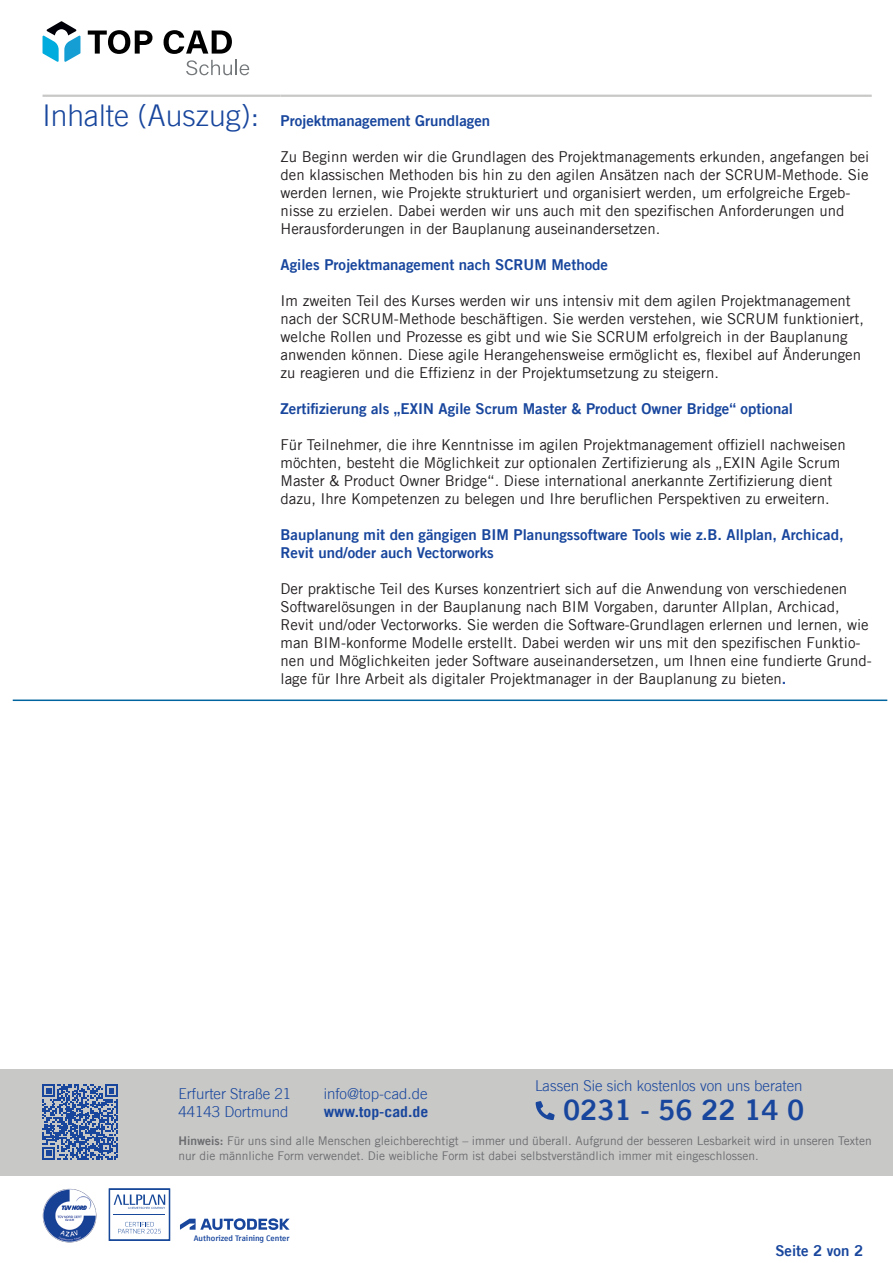
<style>
.page{position:relative;width:893px;height:1263px;background:#fff}
.page>*{position:absolute;margin:0;border:0;box-sizing:border-box;transform-origin:0 0}
.t1{font:300 30px "Trade Gothic LT";color:#18469d}
.t2{font:28.05px "Trade Gothic LT Bold Two";color:#18469d}
.t3{font:15px/18px "Trade Gothic LT";color:#231f20}
.t4{font:15px/18px "Trade Gothic LT Bold Two";color:#18469d}
.t5{font:300 15px/18px "Trade Gothic LT";color:#18469d}
.t6{font:12px/15px "Trade Gothic LT";color:#6c6d70}
.t7{font:700 7.8px "Artifakt Element";color:#18469d}
.s1{font-family:"Trade Gothic LT Bold Two";color:#18469d}
.s2{font-weight:700}
.s3{font-family:"Trade Gothic LT Bold Two"}
</style>
<div class="page">
<hr style="left:43px;top:95px;width:238px;height:2px;background:#c8c8c7">
<hr style="left:281px;top:95px;width:591px;height:2px;background:#c8c8c7">
<div style="left:0;top:1069px;width:893px;height:107px;background:#c8c8c7"></div>
<svg style="left:536px;top:1101px;width:19px;height:19px"></svg>
<img style="left:43px;top:1188px;width:53px;height:54px">
<svg style="left:180px;top:1218px;width:110px;height:12px"></svg>
<svg style="left:43px;top:1084px;width:75px;height:75px"></svg>
<svg style="left:88px;top:30px;width:64px;height:24px"></svg>
<svg style="left:164px;top:30px;width:68px;height:24px"></svg>
<svg style="left:186px;top:60px;width:63px;height:15px"></svg>
<svg style="left:43px;top:21px;width:37px;height:41px"></svg>
<svg style="left:109px;top:1188px;width:61px;height:53px"></svg>
<hr style="left:13px;top:699px;width:874px;height:2px;background:#00649f">
<p class="t1" style="left:43px;top:97px;width:218px">Inhalte (Auszug):</p>
<p class="t4" style="left:281px;top:111px;width:211px">Projektmanagement Grundlagen</p>
<p class="t3" style="left:281px;top:147px;width:590px">Zu Beginn werden wir die Grundlagen des Projektmanagements erkunden, angefangen bei den klassischen Methoden bis hin zu den agilen Ansätzen nach der SCRUM-Methode. Sie werden lernen, wie Projekte strukturiert und organisiert werden, um erfolgreiche Ergeb&shy;nisse zu erzielen. Dabei werden wir uns auch mit den spezifischen Anforderungen und Herausforderungen in der Bauplanung auseinandersetzen.</p>
<p class="t4" style="left:281px;top:255px;width:329px">Agiles Projektmanagement nach SCRUM Methode</p>
<p class="t3" style="left:281px;top:291px;width:585px">Im zweiten Teil des Kurses werden wir uns intensiv mit dem agilen Projektmanagement nach der SCRUM-Methode beschäftigen. Sie werden verstehen, wie SCRUM funktioniert, welche Rollen und Prozesse es gibt und wie Sie SCRUM erfolgreich in der Bauplanung anwenden können. Diese agile Herangehensweise ermöglicht es, flexibel auf Änderungen zu reagieren und die Effizienz in der Projektumsetzung zu steigern.</p>
<p class="t4" style="left:281px;top:399px;width:514px">Zertifizierung als „EXIN Agile Scrum Master &amp; Product Owner Bridge“ optional</p>
<p class="t3" style="left:281px;top:435px;width:567px">Für Teilnehmer, die ihre Kenntnisse im agilen Projektmanagement offiziell nachweisen möchten, besteht die Möglichkeit zur optionalen Zertifizierung als „EXIN Agile Scrum Master &amp; Product Owner Bridge“. Diese international anerkannte Zertifizierung dient dazu, Ihre Kompetenzen zu belegen und Ihre beruflichen Perspektiven zu erweitern.</p>
<p class="t4" style="left:281px;top:525px;width:565px">Bauplanung mit den gängigen BIM Planungssoftware Tools wie z.B. Allplan, Archicad,<br>Revit und/oder auch Vectorworks</p>
<p class="t3" style="left:281px;top:579px;width:593px">Der praktische Teil des Kurses konzentriert sich auf die Anwendung von verschiedenen Softwarelösungen in der Bauplanung nach BIM Vorgaben, darunter Allplan, Archicad, Revit und/oder Vectorworks. Sie werden die Software-Grundlagen erlernen und lernen, wie man BIM-konforme Modelle erstellt. Dabei werden wir uns mit den spezifischen Funktio&shy;nen und Möglichkeiten jeder Software auseinandersetzen, um Ihnen eine fundierte Grund&shy;lage für Ihre Arbeit als digitaler Projektmanager in der Bauplanung zu bieten<span class="s1">.</span></p>
<p class="t5" style="left:179px;top:1084px;width:114px">Erfurter Straße 21</p>
<p class="t5" style="left:179px;top:1102px;width:112px">44143 Dortmund</p>
<p class="t5" style="left:535px;top:1076px;width:269px">Lassen Sie sich kostenlos von uns beraten</p>
<p class="t5" style="left:324px;top:1084px;width:106px">info@top-cad.de <span class="s2">www.top-cad.de</span></p>
<p class="t2" style="left:563px;top:1092px;width:243px">0231 - 56 22 14 0</p>
<p class="t6" style="left:179px;top:1133px;width:695px"><span class="s3">Hinweis:</span> Für uns sind alle Menschen gleichberechtigt – immer und überall. Aufgrund der besseren Lesbarkeit wird in unseren Texten nur die männliche Form verwendet. Die weibliche Form ist dabei selbstverständlich immer mit eingeschlossen.</p>
<p class="t7" style="left:194px;top:1232px;width:97px">Authorized Training Center</p>
<p class="t4" style="left:775px;top:1241px;width:89px">Seite 2 von 2</p>
</div>
